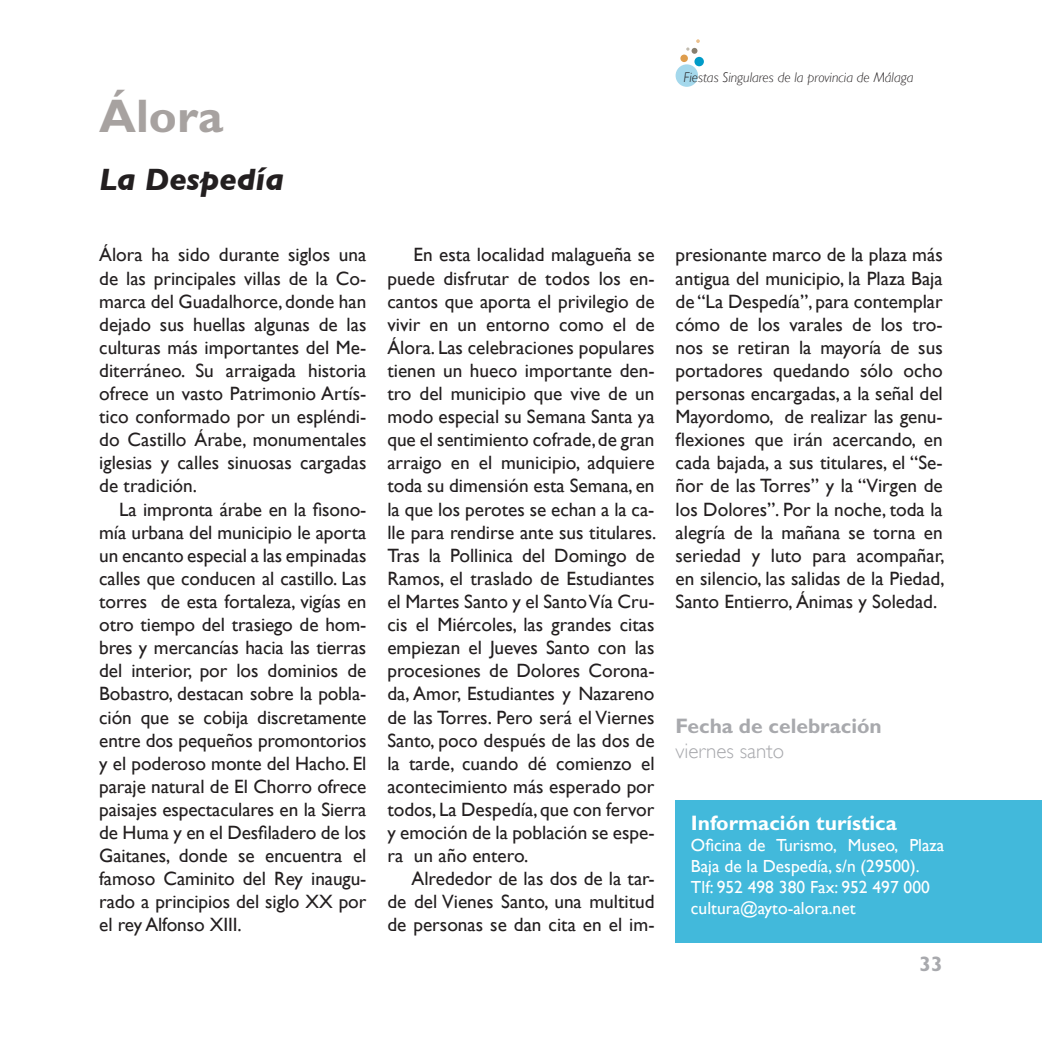
<style>
.page{position:relative;width:1042px;height:1042px;background:#fff}
.page>*{position:absolute;margin:0;border:0;box-sizing:border-box;transform-origin:0 0}
.t1{font:700 47.25px "Gill Sans";color:#a7a2a0}
.t2{font:italic 700 31.5px "Gill Sans";color:#231f20}
.t3{font:700 21px/25.2px "Gill Sans";color:#a8a9ad}
.t4{font:700 21px "Gill Sans";color:#fff}
.t5{font:19.25px/23.1px "Gill Sans";color:#231f20;text-align:justify}
.t6{font:17.5px/21px "Gill Sans";color:#fff}
.t7{font:italic 300 14px "Gill Sans";color:#231f20}
.s1{font-weight:300}
</style>
<div class="page">
<div style="left:675px;top:801px;width:367px;height:142px;background:#42b9db"></div>
<div style="left:680px;top:55px;width:8px;height:7px;background:#de9d4d;border-radius:50%"></div>
<div style="left:694px;top:57px;width:10px;height:9px;background:#009bc8;border-radius:50%"></div>
<div style="left:675px;top:64px;width:23px;height:23px;background:#a4d8ec;border-radius:50%"></div>
<svg style="left:686px;top:39px;width:14px;height:15px"></svg>
<p class="t1" style="left:99px;top:88px;width:126px">Álora</p>
<p class="t2" style="left:99px;top:161px;width:186px">La Despedía</p>
<p class="t5" style="left:99px;top:243px;width:269px">Álora ha sido durante siglos una</p>
<p class="t5" style="left:99px;top:266px;width:269px">de las principales villas de la Co-</p>
<p class="t5" style="left:99px;top:289px;width:269px">marca del Guadalhorce, donde han</p>
<p class="t5" style="left:99px;top:312px;width:269px">dejado sus huellas algunas de las</p>
<p class="t5" style="left:99px;top:335px;width:269px">culturas más importantes del Me-</p>
<p class="t5" style="left:99px;top:359px;width:269px">diterráneo. Su arraigada historia</p>
<p class="t5" style="left:99px;top:382px;width:269px">ofrece un vasto Patrimonio Artís-</p>
<p class="t5" style="left:99px;top:405px;width:269px">tico conformado por un espléndi-</p>
<p class="t5" style="left:99px;top:428px;width:269px">do Castillo Árabe, monumentales</p>
<p class="t5" style="left:99px;top:451px;width:269px">iglesias y calles sinuosas cargadas</p>
<p class="t5" style="left:99px;top:474px;width:99px">de tradición.</p>
<p class="t5" style="left:119px;top:497px;width:249px">La impronta árabe en la fisono-</p>
<p class="t5" style="left:99px;top:520px;width:269px">mía urbana del municipio le aporta</p>
<p class="t5" style="left:99px;top:543px;width:269px">un encanto especial a las empinadas</p>
<p class="t5" style="left:99px;top:566px;width:269px">calles que conducen al castillo. Las</p>
<p class="t5" style="left:99px;top:590px;width:269px">torres de esta fortaleza, vigías en</p>
<p class="t5" style="left:99px;top:613px;width:269px">otro tiempo del trasiego de hom-</p>
<p class="t5" style="left:99px;top:636px;width:269px">bres y mercancías hacia las tierras</p>
<p class="t5" style="left:99px;top:659px;width:269px">del interior, por los dominios de</p>
<p class="t5" style="left:99px;top:682px;width:269px">Bobastro, destacan sobre la pobla-</p>
<p class="t5" style="left:99px;top:705px;width:269px">ción que se cobija discretamente</p>
<p class="t5" style="left:99px;top:728px;width:269px">entre dos pequeños promontorios</p>
<p class="t5" style="left:99px;top:751px;width:269px">y el poderoso monte del Hacho. El</p>
<p class="t5" style="left:99px;top:774px;width:269px">paraje natural de El Chorro ofrece</p>
<p class="t5" style="left:99px;top:797px;width:269px">paisajes espectaculares en la Sierra</p>
<p class="t5" style="left:99px;top:821px;width:269px">de Huma y en el Desfiladero de los</p>
<p class="t5" style="left:99px;top:844px;width:269px">Gaitanes, donde se encuentra el</p>
<p class="t5" style="left:99px;top:867px;width:269px">famoso Caminito del Rey inaugu-</p>
<p class="t5" style="left:99px;top:890px;width:269px">rado a principios del siglo XX por</p>
<p class="t5" style="left:99px;top:913px;width:144px">el rey Alfonso XIII.</p>
<p class="t7" style="left:683px;top:69px;width:231px">Fiestas Singulares de la provincia de Málaga</p>
<p class="t5" style="left:414px;top:243px;width:242px">En esta localidad malagueña se</p>
<p class="t5" style="left:387px;top:266px;width:269px">puede disfrutar de todos los en-</p>
<p class="t5" style="left:387px;top:289px;width:269px">cantos que aporta el privilegio de</p>
<p class="t5" style="left:387px;top:312px;width:269px">vivir en un entorno como el de</p>
<p class="t5" style="left:387px;top:335px;width:269px">Álora. Las celebraciones populares</p>
<p class="t5" style="left:387px;top:359px;width:269px">tienen un hueco importante den-</p>
<p class="t5" style="left:387px;top:382px;width:269px">tro del municipio que vive de un</p>
<p class="t5" style="left:387px;top:405px;width:269px">modo especial su Semana Santa ya</p>
<p class="t5" style="left:387px;top:428px;width:269px">que el sentimiento cofrade, de gran</p>
<p class="t5" style="left:387px;top:451px;width:269px">arraigo en el municipio, adquiere</p>
<p class="t5" style="left:387px;top:474px;width:269px">toda su dimensión esta Semana, en</p>
<p class="t5" style="left:387px;top:497px;width:269px">la que los perotes se echan a la ca-</p>
<p class="t5" style="left:387px;top:520px;width:271px">lle para rendirse ante sus titulares.</p>
<p class="t5" style="left:387px;top:543px;width:269px">Tras la Pollinica del Domingo de</p>
<p class="t5" style="left:387px;top:566px;width:269px">Ramos, el traslado de Estudiantes</p>
<p class="t5" style="left:387px;top:590px;width:269px">el Martes Santo y el Santo Vía Cru-</p>
<p class="t5" style="left:387px;top:613px;width:269px">cis el Miércoles, las grandes citas</p>
<p class="t5" style="left:387px;top:636px;width:269px">empiezan el Jueves Santo con las</p>
<p class="t5" style="left:387px;top:659px;width:269px">procesiones de Dolores Corona-</p>
<p class="t5" style="left:387px;top:682px;width:269px">da, Amor, Estudiantes y Nazareno</p>
<p class="t5" style="left:387px;top:705px;width:269px">de las Torres. Pero será el Viernes</p>
<p class="t5" style="left:387px;top:728px;width:269px">Santo, poco después de las dos de</p>
<p class="t5" style="left:387px;top:751px;width:269px">la tarde, cuando dé comienzo el</p>
<p class="t5" style="left:387px;top:774px;width:269px">acontecimiento más esperado por</p>
<p class="t5" style="left:387px;top:797px;width:269px">todos, La Despedía, que con fervor</p>
<p class="t5" style="left:387px;top:821px;width:269px">y emoción de la población se espe-</p>
<p class="t5" style="left:387px;top:844px;width:142px">ra un año entero.</p>
<p class="t5" style="left:411px;top:867px;width:244px">Alrededor de las dos de la tar-</p>
<p class="t5" style="left:387px;top:890px;width:269px">de del Vienes Santo, una multitud</p>
<p class="t5" style="left:387px;top:913px;width:269px">de personas se dan cita en el im-</p>
<p class="t5" style="left:675px;top:243px;width:271px">presionante marco de la plaza más antigua del municipio, la Plaza Baja de “La Despedía”, para contemplar cómo de los varales de los tro&shy;nos se retiran la mayoría de sus portadores quedando sólo ocho personas encargadas, a la señal del Mayordomo, de realizar las genu&shy;flexiones que irán acercando, en cada bajada, a sus titulares, el “Se&shy;ñor de las Torres” y la “Virgen de los Dolores”. Por la noche, toda la alegría de la mañana se torna en seriedad y luto para acompañar, en silencio, las salidas de la Piedad, Santo Entierro, Ánimas y Soledad.</p>
<p class="t3" style="left:675px;top:713px;width:208px">Fecha de celebración <span class="s1">viernes santo</span></p>
<p class="t4" style="left:691px;top:810px;width:207px">Información turística</p>
<p class="t6" style="left:691px;top:834px;width:255px">Oficina de Turismo, Museo, Plaza<br>Baja de la Despedía, s/n (29500).<br>Tlf: 952 498 380 Fax: 952 497 000 cultura@ayto-alora.net</p>
<p class="t3" style="left:919px;top:951px;width:25px">33</p>
</div>
